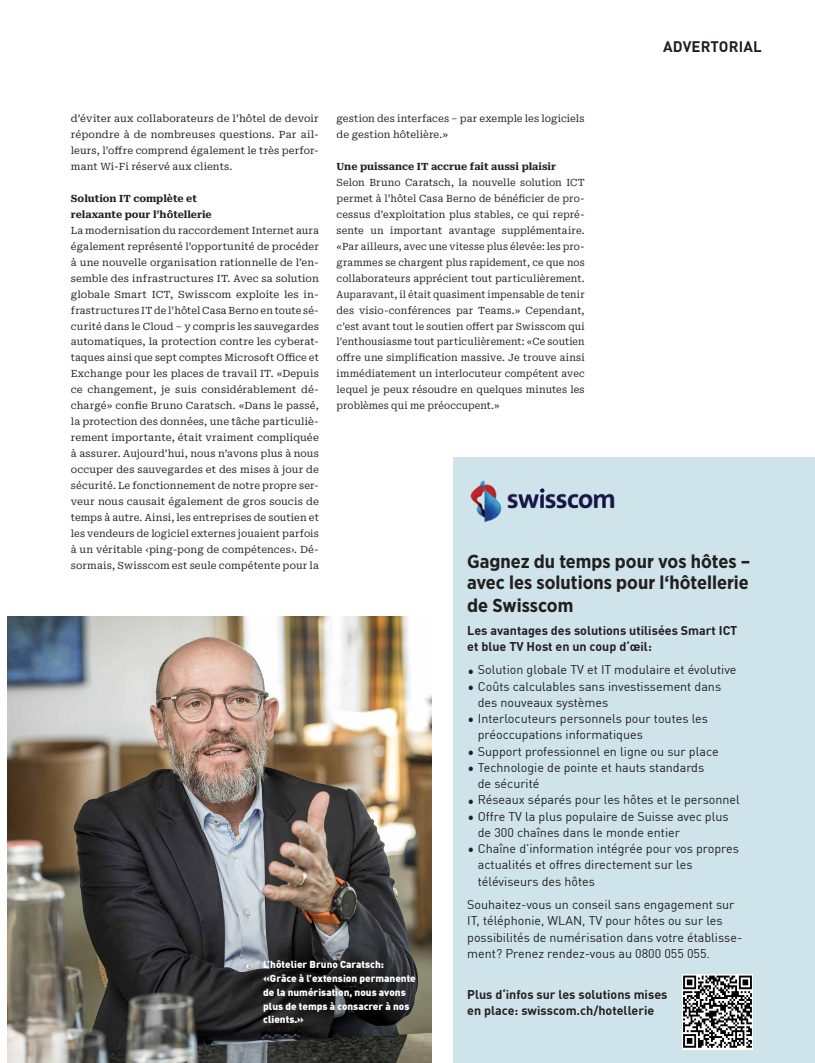
<style>
.page{position:relative;width:815px;height:1063px;background:#fff}
.page>*{position:absolute;margin:0;border:0;box-sizing:border-box;transform-origin:0 0}
.t1{font:700 18.75px/21.9px "Gotham Narrow";color:#231f20;text-align:justify}
.t2{font:700 15px "DINOT";letter-spacing:.01em;color:#231f20}
.t3{font:12.5px/16.2px "DINOT";color:#231f20}
.t4{font:700 12.5px/16.2px "DINOT";color:#231f20}
.t5{font:10px/16px "Roboto Serif";letter-spacing:.005em;color:#231f20;text-align:justify}
.t6{font:900 10px/13.8px "DINOT";color:#fff}
.t7{font:700 10px/16px "Roboto Serif";color:#231f20}
.s1{font-family:"Gotham Narrow";font-size:17.5px}
</style>
<div class="page">
<img style="left:7px;top:617px;width:425px;height:446px">
<div style="left:453px;top:457px;width:362px;height:606px;background:#cee4ea"></div>
<img style="left:682px;top:974px;width:71px;height:75px">
<img style="left:470px;top:480px;width:145px;height:42px">
<h2 class="t2" style="left:663px;top:35px;width:100px">ADVERTORIAL</h2>
<p class="t5" style="left:71px;top:110px;width:250px">d’éviter aux collaborateurs de l’hôtel de devoir répondre à de nombreuses questions. Par ail&shy;leurs, l’offre comprend également le très perfor&shy;mant Wi-Fi réservé aux clients.</p>
<p class="t7" style="left:71px;top:190px;width:142px">Solution IT complète et relaxante pour l’hôtellerie</p>
<p class="t5" style="left:71px;top:222px;width:250px">La modernisation du raccordement Internet aura également représenté l’opportunité de procéder à une nouvelle organisation rationnelle de l’en&shy;semble des infrastructures IT. Avec sa solution globale Smart ICT, Swisscom exploite les in&shy;frastructures IT de l’hôtel Casa Berno en toute sé&shy;curité dans le Cloud – y compris les sauvegardes automatiques, la protection contre les cyberat&shy;taques ainsi que sept comptes Microsoft Office et Exchange pour les places de travail IT. «Depuis ce changement, je suis considérablement dé&shy;chargé» confie Bruno Caratsch. «Dans le passé, la protection des données, une tâche particuliè&shy;rement importante, était vraiment compliquée à assurer. Aujourd’hui, nous n’avons plus à nous occuper des sauvegardes et des mises à jour de sécurité. Le fonctionnement de notre propre ser&shy;veur nous causait également de gros soucis de temps à autre. Ainsi, les entreprises de soutien et les vendeurs de logiciel externes jouaient parfois à un véritable ‹ping-pong de compétences›. Dé&shy;sormais, Swisscom est seule compétente pour la</p>
<p class="t5" style="left:337px;top:110px;width:250px">gestion des interfaces – par exemple les logiciels de gestion hôtelière.»</p>
<p class="t7" style="left:337px;top:158px;width:221px">Une puissance IT accrue fait aussi plaisir</p>
<p class="t5" style="left:337px;top:174px;width:250px">Selon Bruno Caratsch, la nouvelle solution ICT permet à l’hôtel Casa Berno de bénéficier de pro&shy;cessus d’exploitation plus stables, ce qui repré&shy;sente un important avantage supplémentaire. «Par ailleurs, avec une vitesse plus élevée: les pro&shy;grammes se chargent plus rapidement, ce que nos collaborateurs apprécient tout particulièrement.<br>Auparavant, il était quasiment impensable de tenir des visio-conférences par Teams.» Cependant, c’est avant tout le soutien offert par Swisscom qui l’enthousiasme tout particulièrement: «Ce soutien offre une simplification massive. Je trouve ainsi immédiatement un interlocuteur compétent avec lequel je peux résoudre en quelques minutes les problèmes qui me préoccupent.»</p>
<h1 class="t1" style="left:467px;top:550px;width:285px">Gagnez du temps pour vos hôtes – avec les solutions pour l‘hôtellerie de Swisscom</h1>
<p class="t4" style="left:467px;top:621px;width:272px">Les avantages des solutions utilisées Smart ICT et blue TV Host en un coup d‘œil:</p>
<p class="t3" style="left:467px;top:661px;width:271px"><span class="s1">•</span> Solution globale TV et IT modulaire et évolutive</p>
<p class="t3" style="left:478px;top:677px;width:245px;text-indent:-11px"><span class="s1">•</span> Coûts calculables sans investissement dans des nouveaux systèmes</p>
<p class="t3" style="left:478px;top:709px;width:232px;text-indent:-11px"><span class="s1">•</span> Interlocuteurs personnels pour toutes les préoccupations informatiques</p>
<p class="t3" style="left:467px;top:742px;width:253px"><span class="s1">•</span> Support professionnel en ligne ou sur place</p>
<p class="t3" style="left:478px;top:758px;width:228px;text-indent:-11px"><span class="s1">•</span> Technologie de pointe et hauts standards de sécurité</p>
<p class="t3" style="left:467px;top:791px;width:274px"><span class="s1">•</span> Réseaux séparés pour les hôtes et le personnel</p>
<p class="t3" style="left:478px;top:807px;width:252px;text-indent:-11px"><span class="s1">•</span> Offre TV la plus populaire de Suisse avec plus de 300 chaînes dans le monde entier</p>
<p class="t3" style="left:478px;top:839px;width:263px;text-indent:-11px"><span class="s1">•</span> Chaîne d’information intégrée pour vos propres actualités et offres directement sur les téléviseurs des hôtes</p>
<p class="t3" style="left:467px;top:895px;width:277px">Souhaitez-vous un conseil sans engagement sur IT, téléphonie, WLAN, TV pour hôtes ou sur les possibilités de numérisation dans votre établisse&shy;ment? Prenez rendez-vous au 0800 055 055.</p>
<p class="t4" style="left:467px;top:985px;width:202px">Plus d‘infos sur les solutions mises en place: swisscom.ch/hotellerie</p>
<p class="t6" style="left:263px;top:957px;width:154px">L’hôtelier Bruno Caratsch: «Grâce à l’extension permanente de la numérisation, nous avons plus de temps à consacrer à nos clients.»</p>
</div>
